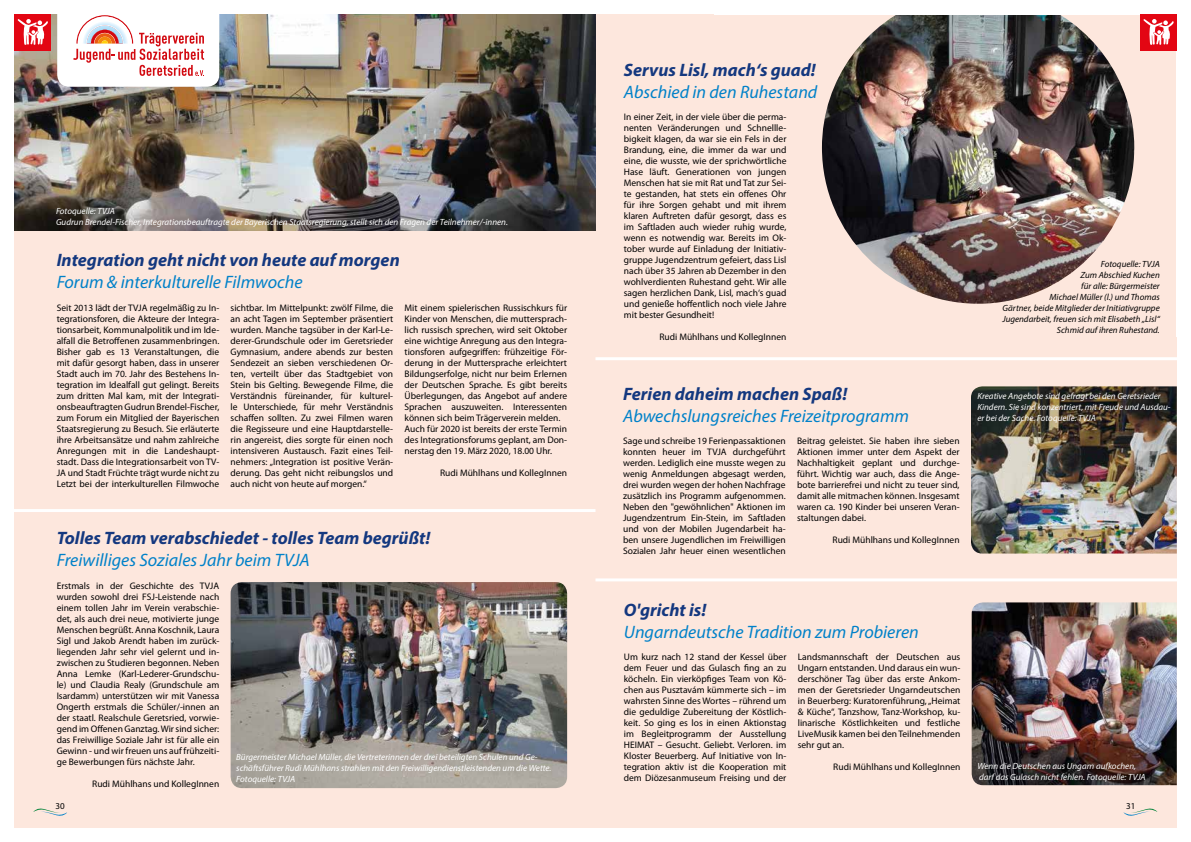
<style>
.page{position:relative;width:1191px;height:842px;background:#fff}
.page>*{position:absolute;margin:0;border:0;box-sizing:border-box;transform-origin:0 0}
.t1{font:italic 18px "Myriad Pro";color:#0081c9}
.t2{font:italic 700 18px "Myriad Pro";color:#14387f}
.t3{font:9.5px/11px "Myriad Pro";color:#000;text-align:justify}
.t4{font:italic 9px/11px "Myriad Pro";color:#fff}
.t5{font:italic 9px/11px "Myriad Pro";color:#000;text-align:right}
.t6{font:9px "Myriad Pro";color:#000}
</style>
<div class="page">
<div style="left:14px;top:14px;width:581px;height:814px;background:#fde7dd"></div>
<div style="left:595px;top:14px;width:581px;height:814px;background:#fde7dd"></div>
<img style="left:14px;top:14px;width:581px;height:216px">
<svg style="left:1123px;top:808px;width:34px;height:8px"></svg>
<svg style="left:33px;top:808px;width:34px;height:8px"></svg>
<img style="left:231px;top:582px;width:336px;height:206px">
<img style="left:971px;top:602px;width:205px;height:183px">
<img style="left:822px;top:14px;width:312px;height:290px">
<img style="left:971px;top:386px;width:205px;height:168px">
<div style="left:14px;top:14px;width:37px;height:37px;background:#e30613"></div>
<svg style="left:17px;top:19px;width:31px;height:26px"></svg>
<div style="left:1140px;top:14px;width:36px;height:37px;background:#e30613"></div>
<svg style="left:1143px;top:19px;width:31px;height:26px"></svg>
<svg style="left:57px;top:14px;width:162px;height:73px;background:#f6dedf"></svg>
<hr style="left:0;top:509px;width:595px;height:3px;background:#fff">
<hr style="left:595px;top:357px;width:596px;height:3px;background:#fff">
<hr style="left:595px;top:578px;width:596px;height:3px;background:#fff">
<p class="t4" style="left:56px;top:205px;width:453px">Fotoquelle: TVJA<br>Gudrun Brendel-Fischer, Integrationsbeauftragte der Bayerischen Staatsregierung, stellt sich den Fragen der Teilnehmer/-innen.</p>
<h1 class="t2" style="left:57px;top:249px;width:344px">Integration geht nicht von heute auf morgen</h1>
<h1 class="t1" style="left:57px;top:271px;width:247px">Forum &amp; interkulturelle Filmwoche</h1>
<p class="t3" style="left:57px;top:302px;width:164px">Seit 2013 lädt der TVJA regelmäßig zu In&shy;tegrationsforen, die Akteure der Integra&shy;tionsarbeit, Kommunalpolitik und im Ide&shy;alfall die Betroffenen zusammenbringen.<br>Bisher gab es 13 Veranstaltungen, die mit dafür gesorgt haben, dass in unserer Stadt auch im 70. Jahr des Bestehens In&shy;tegration im Idealfall gut gelingt. Bereits zum dritten Mal kam, mit der Integrati&shy;onsbeauftragten Gudrun Brendel-Fischer, zum Forum ein Mitglied der Bayerischen Staatsregierung zu Besuch. Sie erläuterte ihre Arbeitsansätze und nahm zahlreiche Anregungen mit in die Landeshaupt&shy;stadt. Dass die Integrationsarbeit von TV-JA und Stadt Früchte trägt wurde nicht zu Letzt bei der interkulturellen Filmwoche</p>
<p class="t3" style="left:231px;top:302px;width:164px">sichtbar. Im Mittelpunkt: zwölf Filme, die an acht Tagen im September präsentiert wurden. Manche tagsüber in der Karl-Le&shy;derer-Grundschule oder im Geretsrieder Gymnasium, andere abends zur besten Sendezeit an sieben verschiedenen Or&shy;ten, verteilt über das Stadtgebiet von Stein bis Gelting. Bewegende Filme, die Verständnis füreinander, für kulturel&shy;le Unterschiede, für mehr Verständnis schaffen sollten. Zu zwei Filmen waren die Regisseure und eine Hauptdarstelle&shy;rin angereist, dies sorgte für einen noch intensiveren Austausch. Fazit eines Teil&shy;nehmers: „Integration ist positive Verän&shy;derung. Das geht nicht reibungslos und auch nicht von heute auf morgen.“</p>
<p class="t3" style="left:404px;top:302px;width:164px;text-align:left">Mit einem spielerischen Russischkurs für Kinder von Menschen, die muttersprach&shy;lich russisch sprechen, wird seit Oktober eine wichtige Anregung aus den Integra&shy;tionsforen aufgegriffen: frühzeitige För&shy;derung in der Muttersprache erleichtert Bildungserfolge, nicht nur beim Erlernen der Deutschen Sprache. Es gibt bereits Überlegungen, das Angebot auf andere Sprachen auszuweiten. Interessenten können sich beim Trägerverein melden.<br>Auch für 2020 ist bereits der erste Termin des Integrationsforums geplant, am Don&shy;nerstag den 19. März 2020, 18.00 Uhr.</p>
<p class="t3" style="left:440px;top:467px;width:128px">Rudi Mühlhans und KollegInnen</p>
<h1 class="t2" style="left:57px;top:526px;width:375px">Tolles Team verabschiedet - tolles Team begrüßt!</h1>
<h1 class="t1" style="left:57px;top:549px;width:255px">Freiwilliges Soziales Jahr beim TVJA</h1>
<p class="t3" style="left:57px;top:580px;width:164px">Erstmals in der Geschichte des TVJA wurden sowohl drei FSJ-Leistende nach einem tollen Jahr im Verein verabschie&shy;det, als auch drei neue, motivierte junge Menschen begrüßt. Anna Koschnik, Laura Sigl und Jakob Arendt haben im zurück&shy;liegenden Jahr sehr viel gelernt und in&shy;zwischen zu Studieren begonnen. Neben Anna Lemke (Karl-Lederer-Grundschu&shy;le) und Claudia Realy (Grundschule am Isardamm) unterstützen wir mit Vanessa Ongerth erstmals die Schüler/-innen an der staatl. Realschule Geretsried, vorwie&shy;gend im Offenen Ganztag. Wir sind sicher: das Freiwillige Soziale Jahr ist für alle ein Gewinn - und wir freuen uns auf frühzeiti&shy;ge Bewerbungen fürs nächste Jahr.</p>
<p class="t3" style="left:92px;top:778px;width:128px">Rudi Mühlhans und KollegInnen</p>
<p class="t4" style="left:236px;top:752px;width:317px">Bürgermeister Michael Müller, die Vertreterinnen der drei beteiligten Schulen und Ge&shy;schäftsführer Rudi Mühlhans strahlen mit den Freiwilligendienstleistenden um die Wette.<br>Fotoquelle: TVJA</p>
<h1 class="t2" style="left:624px;top:58px;width:193px">Servus Lisl, mach‘s guad!</h1>
<h1 class="t1" style="left:624px;top:81px;width:195px">Abschied in den Ruhestand</h1>
<p class="t3" style="left:624px;top:111px;width:164px">In einer Zeit, in der viele über die perma&shy;nenten Veränderungen und Schnellle&shy;bigkeit klagen, da war sie ein Fels in der Brandung, eine, die immer da war und eine, die wusste, wie der sprichwörtliche Hase läuft. Generationen von jungen Menschen hat sie mit Rat und Tat zur Sei&shy;te gestanden, hat stets ein offenes Ohr für ihre Sorgen gehabt und mit ihrem klaren Auftreten dafür gesorgt, dass es im Saftladen auch wieder ruhig wurde, wenn es notwendig war. Bereits im Ok&shy;tober wurde auf Einladung der Initiativ&shy;gruppe Jugendzentrum gefeiert, dass Lisl nach über 35 Jahren ab Dezember in den wohlverdienten Ruhestand geht. Wir alle sagen herzlichen Dank, Lisl, mach‘s guad und genieße hoffentlich noch viele Jahre mit bester Gesundheit!</p>
<p class="t3" style="left:659px;top:331px;width:128px">Rudi Mühlhans und KollegInnen</p>
<h1 class="t2" style="left:623px;top:382px;width:226px">Ferien daheim machen Spaß!</h1>
<h1 class="t1" style="left:623px;top:405px;width:287px">Abwechslungsreiches Freizeitprogramm</h1>
<p class="t3" style="left:623px;top:435px;width:164px">Sage und schreibe 19 Ferienpassaktionen konnten heuer im TVJA durchgeführt werden. Lediglich eine musste wegen zu wenig Anmeldungen abgesagt werden, drei wurden wegen der hohen Nachfrage zusätzlich ins Programm aufgenommen.<br>Neben den "gewöhnlichen" Aktionen im Jugendzentrum Ein-Stein, im Saftladen und von der Mobilen Jugendarbeit ha&shy;ben unsere Jugendlichen im Freiwilligen Sozialen Jahr heuer einen wesentlichen</p>
<p class="t3" style="left:797px;top:435px;width:164px">Beitrag geleistet. Sie haben ihre sieben Aktionen immer unter dem Aspekt der Nachhaltigkeit geplant und durchge&shy;führt. Wichtig war auch, dass die Ange&shy;bote barrierefrei und nicht zu teuer sind, damit alle mitmachen können. Insgesamt waren ca. 190 Kinder bei unseren Veran&shy;staltungen dabei.</p>
<p class="t3" style="left:832px;top:534px;width:128px">Rudi Mühlhans und KollegInnen</p>
<p class="t5" style="left:1002px;top:258px;width:159px">Fotoquelle: TVJA<br>Zum Abschied Kuchen<br>für alle: Bürgermeister<br>Michael Müller (l.) und Thomas<br>Gärtner, beide Mitglieder der Initiativgruppe<br>Jugendarbeit, freuen sich mit Elisabeth „Lisl“<br>Schmid auf ihren Ruhestand.</p>
<p class="t4" style="left:977px;top:390px;width:195px">Kreative Angebote sind gefragt bei den Geretsrieder<br>Kindern. Sie sind konzentriert, mit Freude und Ausdau&shy;er bei der Sache. Fotoquelle: TVJA</p>
<h1 class="t2" style="left:624px;top:598px;width:84px">O'gricht is!</h1>
<h1 class="t1" style="left:624px;top:621px;width:296px">Ungarndeutsche Tradition zum Probieren</h1>
<p class="t3" style="left:624px;top:651px;width:164px">Um kurz nach 12 stand der Kessel über dem Feuer und das Gulasch fing an zu köcheln. Ein vierköpfiges Team von Kö&shy;chen aus Pusztavám kümmerte sich – im wahrsten Sinne des Wortes – rührend um die geduldige Zubereitung der Köstlich&shy;keit. So ging es los in einen Aktionstag im Begleitprogramm der Ausstellung HEIMAT – Gesucht. Geliebt. Verloren. im Kloster Beuerberg. Auf Initiative von In&shy;tegration aktiv ist die Kooperation mit dem Diözesanmuseum Freising und der</p>
<p class="t3" style="left:797px;top:651px;width:164px">Landsmannschaft der Deutschen aus Ungarn entstanden. Und daraus ein wun&shy;derschöner Tag über das erste Ankom&shy;men der Geretsrieder Ungarndeutschen in Beuerberg: Kuratorenführung, „Heimat &amp; Küche“, Tanzshow, Tanz-Workshop, ku&shy;linarische Köstlichkeiten und festliche LiveMusik kamen bei den Teilnehmenden sehr gut an.</p>
<p class="t3" style="left:833px;top:761px;width:128px">Rudi Mühlhans und KollegInnen</p>
<p class="t4" style="left:977px;top:761px;width:170px">Wenn die Deutschen aus Ungarn aufkochen, darf das Gulasch nicht fehlen. Fotoquelle: TVJA</p>
<p class="t6" style="left:56px;top:800px;width:11px">30</p>
<p class="t6" style="left:1126px;top:800px;width:11px">31</p>
</div>
